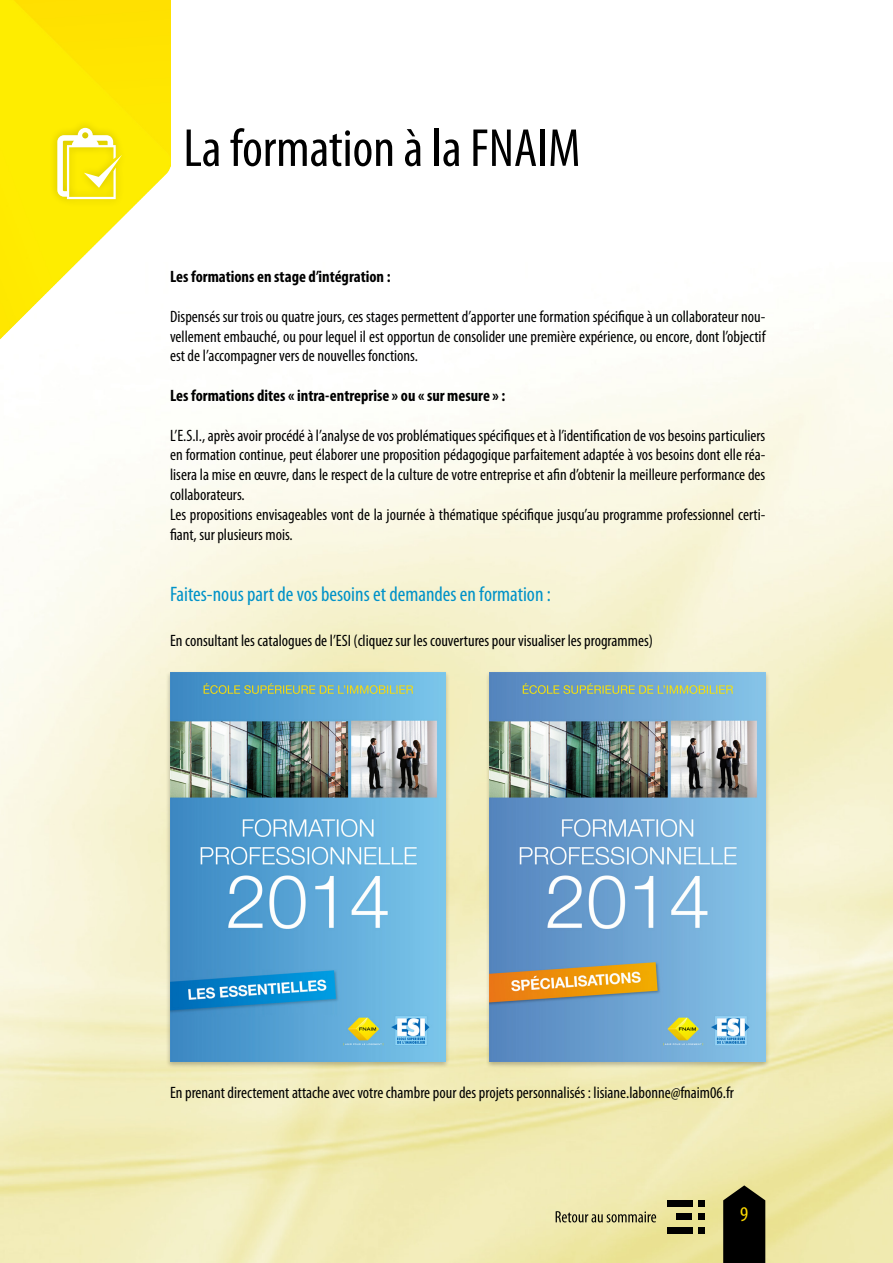
<style>
.page{position:relative;width:893px;height:1263px;background:#fff}
.page>*{position:absolute;margin:0;border:0;box-sizing:border-box;transform-origin:0 0}
.t1{font:condensed 54px "Myriad Pro";color:#000}
.t2{font:condensed 21px "Myriad Pro";color:#0092c8}
.t3{font:condensed 21px "Myriad Pro";color:#ffdc01}
.t4{font:condensed 16.5px/19.8px "Myriad Pro";color:#000;text-align:justify}
.t5{font:700 condensed 16.5px "Myriad Pro";color:#000}
</style>
<div class="page">
<img style="left:0;top:312px;width:893px;height:951px">
<svg style="left:723px;top:1185px;width:42px;height:78px;background:#181710"></svg>
<div style="left:676px;top:1213px;width:16px;height:7px;background:#000"></div>
<div style="left:667px;top:1227px;width:25px;height:6px;background:#000"></div>
<div style="left:667px;top:1200px;width:25px;height:7px;background:#000"></div>
<svg style="left:699px;top:1227px;width:6px;height:6px"></svg>
<div style="left:699px;top:1213px;width:6px;height:7px;background:#000"></div>
<div style="left:699px;top:1200px;width:6px;height:7px;background:#000"></div>
<svg style="left:556px;top:1211px;width:100px;height:11px"></svg>
<img style="left:0;top:0;width:170px;height:394px">
<div style="left:165px;top:670px;width:285px;height:399px;background:#000;opacity:.25"></div>
<img style="left:170px;top:672px;width:275px;height:389px">
<div style="left:485px;top:670px;width:285px;height:399px;background:#000;opacity:.25"></div>
<img style="left:490px;top:672px;width:275px;height:389px">
<div style="left:48px;top:119px;width:81px;height:90px;background:#000;opacity:.2"></div>
<svg style="left:57px;top:128px;width:65px;height:71px"></svg>
<h1 class="t1" style="left:183px;top:115px;width:399px">La formation à la FNAIM</h1>
<p class="t5" style="left:170px;top:266px;width:222px">Les formations en stage d’intégration :</p>
<p class="t4" style="left:170px;top:306px;width:597px">Dispensés sur trois ou quatre jours, ces stages permettent d’apporter une formation spécifique à un collaborateur nou&shy;vellement embauché, ou pour lequel il est opportun de consolider une première expérience, ou encore, dont l’objectif est de l’accompagner vers de nouvelles fonctions.</p>
<p class="t5" style="left:170px;top:385px;width:337px">Les formations dites « intra-entreprise » ou « sur mesure » :</p>
<p class="t4" style="left:170px;top:425px;width:597px;text-align:left">L’E.S.I., après avoir procédé à l’analyse de vos problématiques spécifiques et à l’identification de vos besoins particuliers en formation continue, peut élaborer une proposition pédagogique parfaitement adaptée à vos besoins dont elle réa&shy;lisera la mise en œuvre, dans le respect de la culture de votre entreprise et afin d’obtenir la meilleure performance des collaborateurs.<br>Les propositions envisageables vont de la journée à thématique spécifique jusqu’au programme professionnel certi&shy;fiant, sur plusieurs mois.</p>
<p class="t2" style="left:170px;top:581px;width:382px">Faites-nous part de vos besoins et demandes en formation :</p>
<p class="t4" style="left:170px;top:630px;width:484px">En consultant les catalogues de l’ESI (cliquez sur les couvertures pour visualiser les programmes)</p>
<p class="t4" style="left:170px;top:1082px;width:565px">En prenant directement attache avec votre chambre pour des projets personnalisés : lisiane.labonne@fnaim06.fr</p>
<p class="t3" style="left:740px;top:1202px;width:10px">9</p>
</div>
